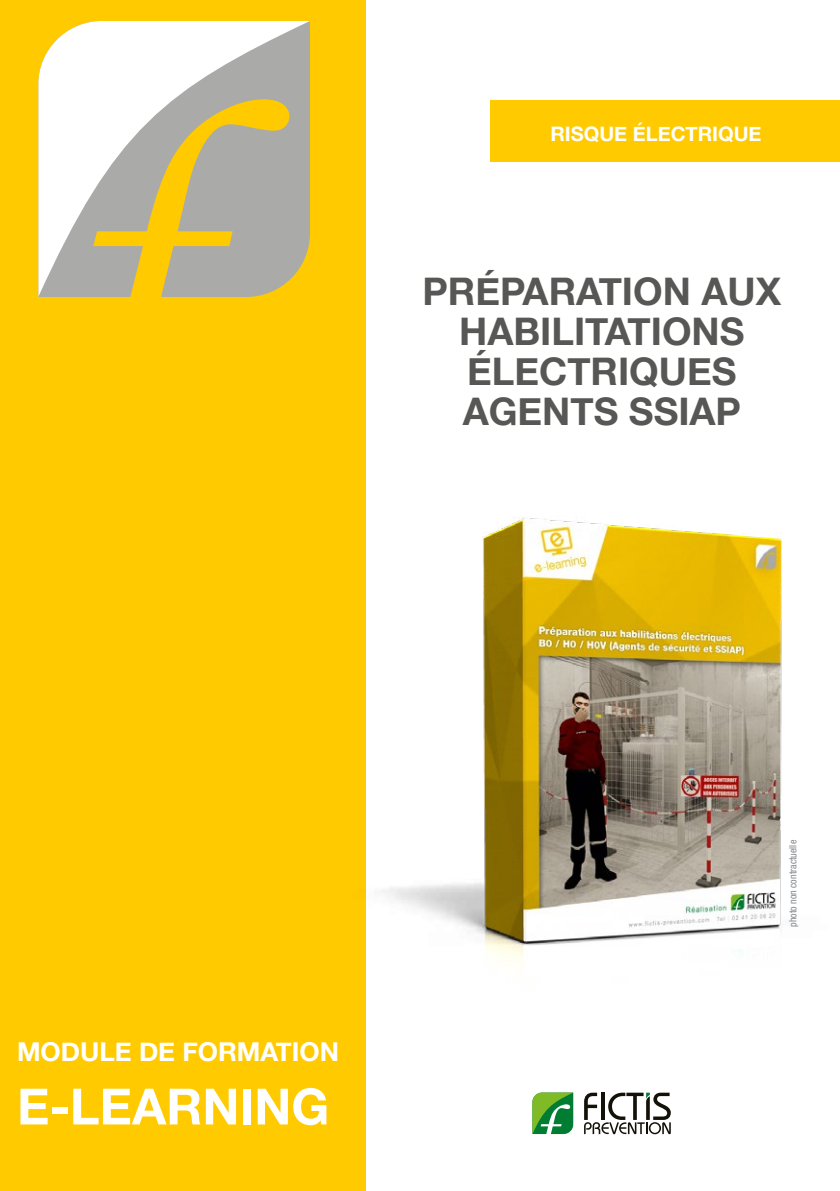
<style>
.page{position:relative;width:840px;height:1191px;background:#fff}
.page>*{position:absolute;margin:0;border:0;box-sizing:border-box;transform-origin:0 0}
.t1{font:700 50px "Helvetica Neue";color:#fff}
.t2{font:700 38px/40px "Helvetica Neue";color:#575756;text-align:center}
.t3{font:700 26px "Helvetica Neue";color:#fff}
.t4{font:700 20px "Helvetica Neue";color:#fff}
.t5{font:condensed 10px "Helvetica Neue";color:#82878b}
</style>
<div class="page">
<div style="left:0;top:0;width:365px;height:1191px;background:#ffca00"></div>
<div style="left:490px;top:100px;width:349px;height:62px;background:#ffca00"></div>
<svg style="left:38px;top:21px;width:272px;height:276px;background:#d2cbaf"></svg>
<img style="left:365px;top:393px;width:417px;height:793px">
<p class="t4" style="left:550px;top:121px;width:212px">RISQUE ÉLECTRIQUE</p>
<p class="t2" style="left:422px;top:271px;width:360px">PRÉPARATION AUX<br>HABILITATIONS<br>ÉLECTRIQUES<br>AGENTS SSIAP</p>
<p class="t3" style="left:17px;top:1036px;width:323px">MODULE DE FORMATION</p>
<h1 class="t1" style="left:17px;top:1075px;width:313px">E-LEARNING</h1>
<p class="t5" style="left:786px;top:927px;width:88px;rotate:-90deg">photo non contractuelle</p>
</div>
